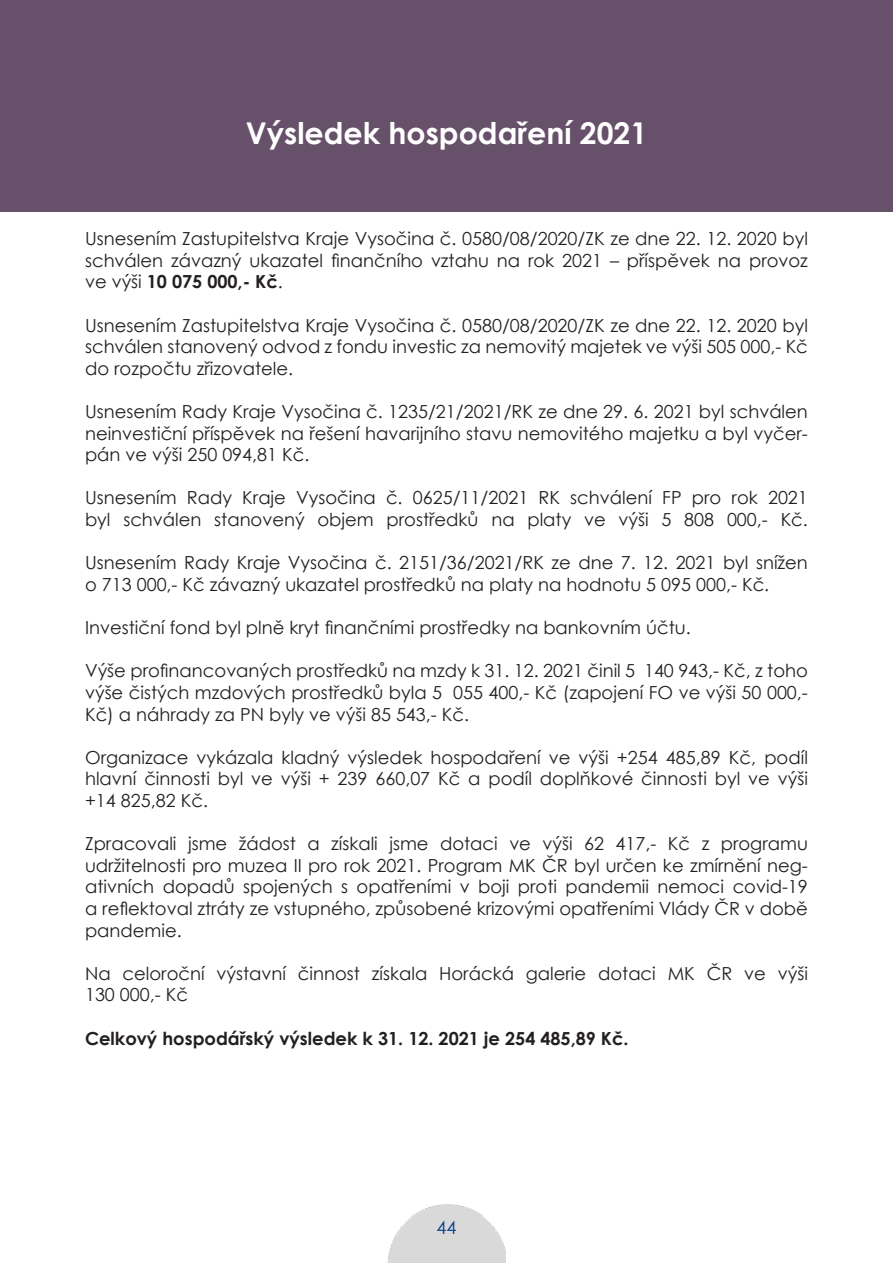
<style>
.page{position:relative;width:893px;height:1263px;background:#fff}
.page>*{position:absolute;margin:0;border:0;box-sizing:border-box;transform-origin:0 0}
.t1{font:700 30px "Century Gothic";color:#fff}
.t2{font:18px/21.6px "Century Gothic";color:#231f20;text-align:justify}
.t3{font:700 18px "Century Gothic";color:#231f20}
.t4{font:18px "Century Gothic";color:#07428d}
.s1{font-weight:700}
</style>
<div class="page">
<div style="left:0;top:0;width:893px;height:211px;background:#67506a"></div>
<img style="left:388px;top:1204px;width:118px;height:59px">
<h1 class="t1" style="left:246px;top:110px;width:403px">Výsledek hospodaření 2021</h1>
<p class="t2" style="left:85px;top:228px;width:724px">Usnesením Zastupitelstva Kraje Vysočina č. 0580/08/2020/ZK ze dne 22. 12. 2020 byl schválen závazný ukazatel finančního vztahu na rok 2021 – příspěvek na provoz ve výši <span class="s1">10 075 000,- Kč</span>.</p>
<p class="t2" style="left:85px;top:314px;width:724px">Usnesením Zastupitelstva Kraje Vysočina č. 0580/08/2020/ZK ze dne 22. 12. 2020 byl schválen stanovený odvod z fondu investic za nemovitý majetek ve výši 505 000,- Kč do rozpočtu zřizovatele.</p>
<p class="t2" style="left:85px;top:400px;width:724px">Usnesením Rady Kraje Vysočina č. 1235/21/2021/RK ze dne 29. 6. 2021 byl schválen neinvestiční příspěvek na řešení havarijního stavu nemovitého majetku a byl vyčer&shy;pán ve výši 250 094,81 Kč.</p>
<p class="t2" style="left:85px;top:487px;width:724px">Usnesením Rady Kraje Vysočina č. 0625/11/2021 RK schválení FP pro rok 2021 byl schválen stanovený objem prostředků na platy ve výši 5 808 000,- Kč.</p>
<p class="t2" style="left:85px;top:552px;width:724px">Usnesením Rady Kraje Vysočina č. 2151/36/2021/RK ze dne 7. 12. 2021 byl snížen o 713 000,- Kč závazný ukazatel prostředků na platy na hodnotu 5 095 000,- Kč.</p>
<p class="t2" style="left:85px;top:616px;width:607px">Investiční fond byl plně kryt finančními prostředky na bankovním účtu.</p>
<p class="t2" style="left:85px;top:660px;width:724px">Výše profinancovaných prostředků na mzdy k 31. 12. 2021 činil 5 140 943,- Kč, z toho výše čistých mzdových prostředků byla 5 055 400,- Kč (zapojení FO ve výši 50 000,- Kč) a náhrady za PN byly ve výši 85 543,- Kč.</p>
<p class="t2" style="left:85px;top:746px;width:724px">Organizace vykázala kladný výsledek hospodaření ve výši +254 485,89 Kč, podíl hlavní činnosti byl ve výši + 239 660,07 Kč a podíl doplňkové činnosti byl ve výši +14 825,82 Kč.</p>
<p class="t2" style="left:85px;top:832px;width:724px">Zpracovali jsme žádost a získali jsme dotaci ve výši 62 417,- Kč z programu udržitelnosti pro muzea II pro rok 2021. Program MK ČR byl určen ke zmírnění neg&shy;ativních dopadů spojených s opatřeními v boji proti pandemii nemoci covid-19 a reflektoval ztráty ze vstupného, způsobené krizovými opatřeními Vlády ČR v době pandemie.</p>
<p class="t2" style="left:85px;top:962px;width:724px">Na celoroční výstavní činnost získala Horácká galerie dotaci MK ČR ve výši<br>130 000,- Kč</p>
<p class="t3" style="left:85px;top:1024px;width:545px">Celkový hospodářský výsledek k 31. 12. 2021 je 254 485,89 Kč.</p>
<p class="t4" style="left:436px;top:1215px;width:21px">44</p>
</div>
